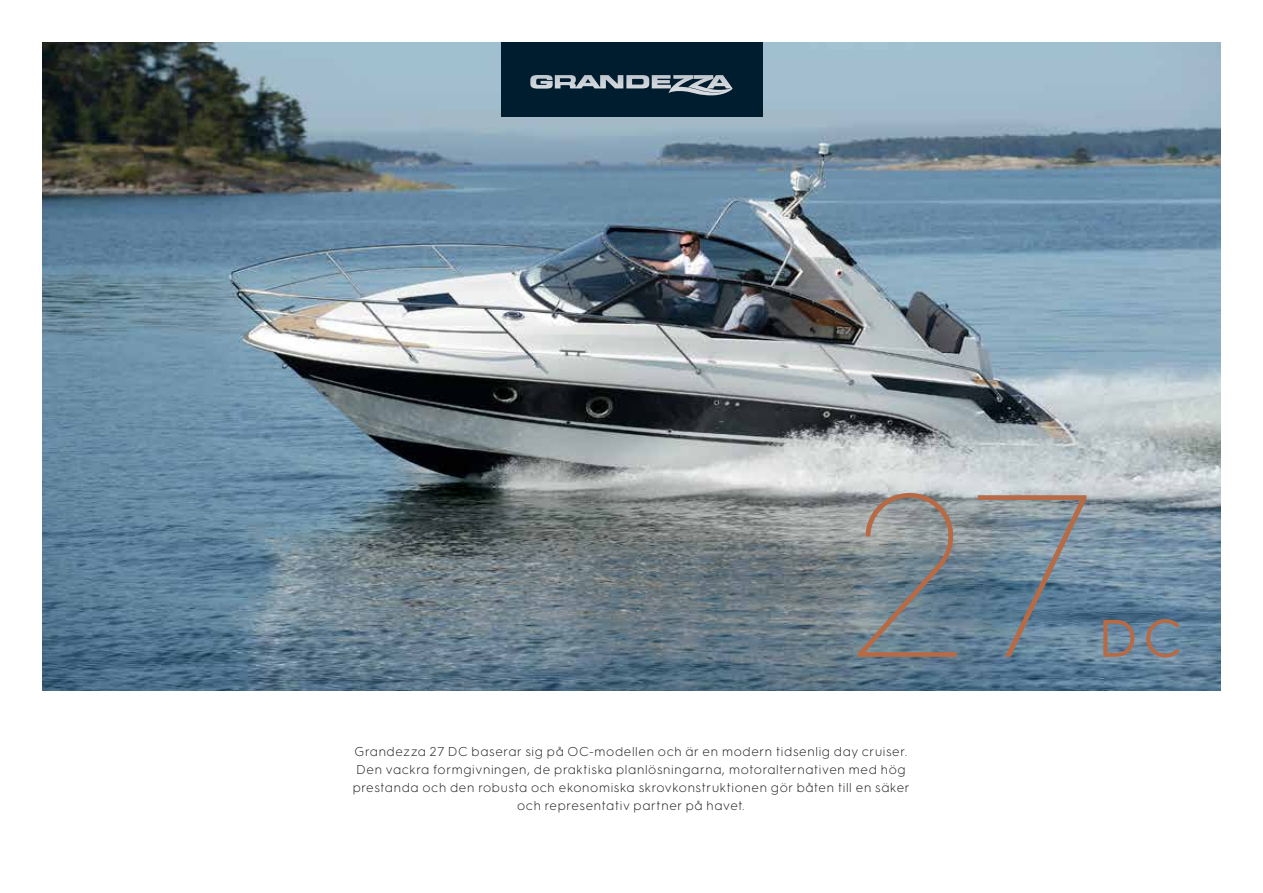
<style>
.page{position:relative;width:1263px;height:893px;background:#fff}
.page>*{position:absolute;margin:0;border:0;box-sizing:border-box;transform-origin:0 0}
.t1{font:100 231.75px "Hurme Geometric Sans 3";color:#b66a46}
.t2{font:53.25px "Hurme Geometric Sans 3";color:#b66a46}
.t3{font:300 12.9px/18px "Hurme Geometric Sans 3";letter-spacing:.05em;color:#212121;text-align:center}
</style>
<div class="page">
<img style="left:43px;top:43px;width:1177px;height:647px">
<div style="left:501px;top:43px;width:261px;height:74px;background:#001d2f"></div>
<svg style="left:530px;top:75px;width:203px;height:21px"></svg>
<h1 class="t1" style="left:849px;top:425px;width:249px">27</h1>
<h2 class="t2" style="left:1098px;top:601px;width:86px">DC</h2>
<p class="t3" style="left:353px;top:742px;width:558px">Grandezza 27 DC baserar sig på OC-modellen och är en modern tidsenlig day cruiser.<br>Den vackra formgivningen, de praktiska planlösningarna, motoralternativen med hög prestanda och den robusta och ekonomiska skrovkonstruktionen gör båten till en säker och representativ partner på havet.</p>
</div>
